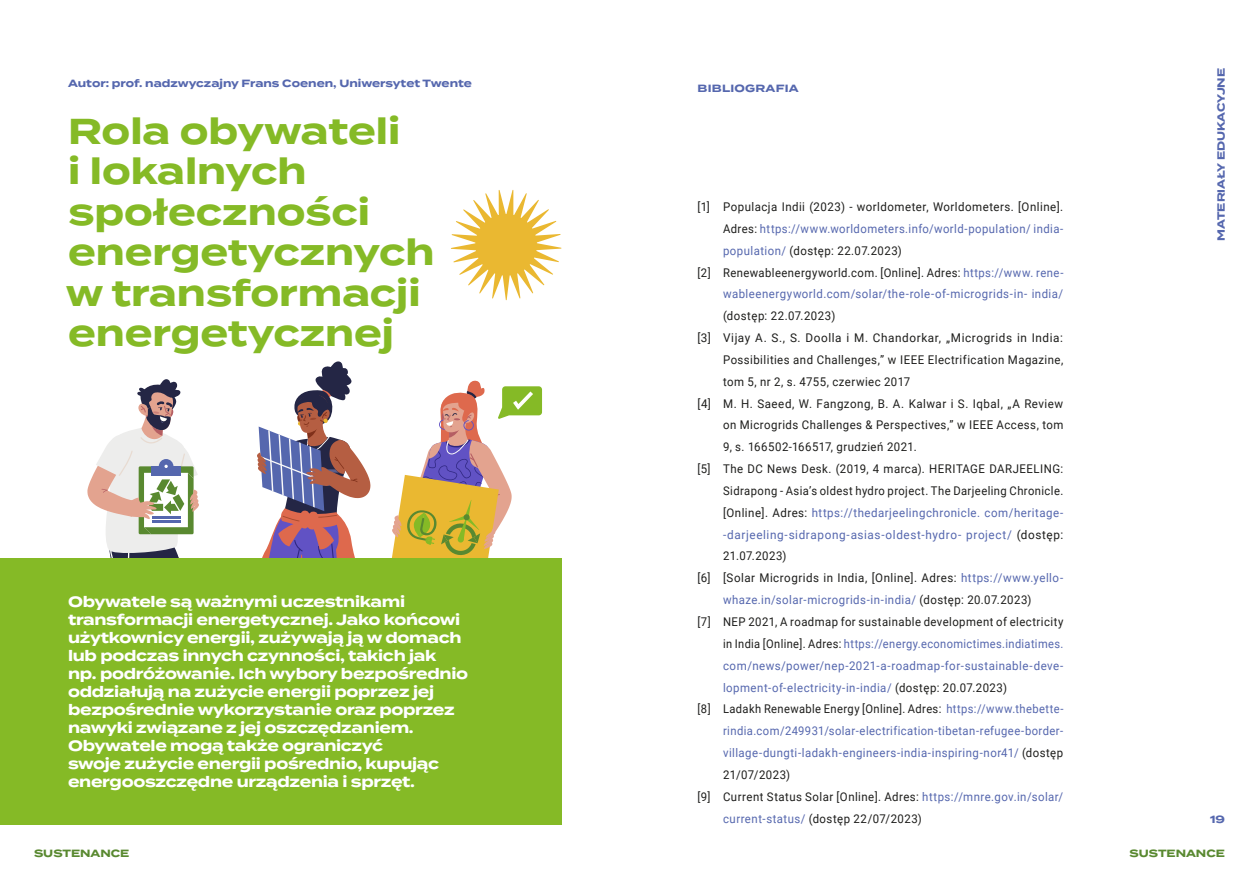
<style>
.page{position:relative;width:1259px;height:893px;background:#fff}
.page>*{position:absolute;margin:0;border:0;box-sizing:border-box;transform-origin:0 0}
.t1{font:700 36px/40.5px "Termina";color:#85ba26}
.t2{font:700 15px/18px "Termina";letter-spacing:-.02em;color:#fff}
.t3{font:12px "Roboto";letter-spacing:.04em;color:#1d1d1b;scale:.95 1}
.t4{font:12px "Roboto";letter-spacing:.04em;color:#5567ae;scale:.95 1}
.t5{font:12px "Roboto";letter-spacing:.04em;color:#1d1d1b;scale:.96 1}
.t6{font:12px "Roboto";letter-spacing:.04em;color:#1d1d1b;scale:.93 1}
.t7{font:12px "Roboto";letter-spacing:.04em;color:#1d1d1b;scale:.94 1}
.t8{font:12px "Roboto";letter-spacing:.04em;color:#5567ae;scale:.96 1}
.t9{font:12px "Roboto";letter-spacing:.04em;color:#5567ae;scale:.93 1}
.t10{font:12px "Roboto";letter-spacing:.04em;color:#5567ae;scale:.92 1}
.t11{font:12px "Roboto";letter-spacing:.04em;color:#5567ae;scale:.94 1}
.t12{font:12px "Roboto";letter-spacing:.04em;color:#5567ae}
.t13{font:12px "Roboto";letter-spacing:.04em;color:#1d1d1b}
.t14{font:700 10.5px "Termina";color:#5567ae}
.t15{font:700 10.5px "Termina";color:#598930}
.t16{font:700 10.5px "Termina";letter-spacing:.025em;color:#5567ae}
.s1{color:#1d1d1b}
.s2{color:#5567ae}
</style>
<div class="page">
<svg style="left:257px;top:361px;width:113px;height:197px"></svg>
<svg style="left:87px;top:379px;width:112px;height:179px"></svg>
<svg style="left:392px;top:380px;width:150px;height:178px"></svg>
<div style="left:457px;top:536px;width:7px;height:7px;background:#85ba26;border-radius:3px"></div>
<div style="left:463px;top:514px;width:7px;height:7px;background:#598930;border-radius:3px"></div>
<svg style="left:451px;top:190px;width:110px;height:110px"></svg>
<div style="left:0;top:558px;width:561px;height:267px;background:#85ba26"></div>
<p class="t14" style="left:68px;top:75px;width:405px">Autor: prof. nadzwyczajny Frans Coenen, Uniwersytet Twente</p>
<p class="t16" style="left:697px;top:80px;width:103px">BIBLIOGRAFIA</p>
<p class="t1" style="left:66px;top:111px;width:370px">Rola obywateli<br>i lokalnych społeczności energetycznych w transformacji energetycznej</p>
<p class="t2" style="left:68px;top:593px;width:401px">Obywatele są ważnymi uczestnikami transformacji energetycznej. Jako końcowi użytkownicy energii, zużywają ją w domach lub podczas innych czynności, takich jak np. podróżowanie. Ich wybory bezpośrednio oddziałują na zużycie energii poprzez jej bezpośrednie wykorzystanie oraz poprzez nawyki związane z jej oszczędzaniem.<br>Obywatele mogą także ograniczyć<br>swoje zużycie energii pośrednio, kupując energooszczędne urządzenia i sprzęt.</p>
<p class="t15" style="left:34px;top:845px;width:97px">SUSTENANCE</p>
<p class="t5" style="left:697px;top:198px;width:382px">[1] Populacja Indii (2023) - worldometer, Worldometers. [Online].</p>
<p class="t11" style="left:723px;top:220px;width:363px"><span class="s1">Adres:</span> https://www.worldometers.info/world-population/ india-</p>
<p class="t3" style="left:723px;top:242px;width:190px"><span class="s2">population/</span> (dostęp: 22.07.2023)</p>
<p class="t7" style="left:697px;top:264px;width:391px">[2] Renewableenergyworld.com. [Online]. Adres: <span class="s2">https://www. rene-</span></p>
<p class="t4" style="left:723px;top:286px;width:360px">wableenergyworld.com/solar/the-role-of-microgrids-in- india/</p>
<p class="t3" style="left:723px;top:307px;width:120px">(dostęp: 22.07.2023)</p>
<p class="t13" style="left:697px;top:329px;width:367px">[3] Vijay A. S., S. Doolla i M. Chandorkar, „Microgrids in India:</p>
<p class="t3" style="left:723px;top:351px;width:360px">Possibilities and Challenges,” w IEEE Electrification Magazine,</p>
<p class="t3" style="left:723px;top:373px;width:199px">tom 5, nr 2, s. 4755, czerwiec 2017</p>
<p class="t5" style="left:697px;top:395px;width:382px">[4] M. H. Saeed, W. Fangzong, B. A. Kalwar i S. Iqbal, „A Review</p>
<p class="t3" style="left:723px;top:417px;width:360px">on Microgrids Challenges &amp; Perspectives,” w IEEE Access, tom</p>
<p class="t3" style="left:723px;top:439px;width:205px">9, s. 166502-166517, grudzień 2021.</p>
<p class="t3" style="left:697px;top:460px;width:386px">[5] The DC News Desk. (2019, 4 marca). HERITAGE DARJEELING:</p>
<p class="t6" style="left:723px;top:482px;width:367px">Sidrapong - Asia’s oldest hydro project. The Darjeeling Chronicle.</p>
<p class="t8" style="left:723px;top:504px;width:356px"><span class="s1">[Online]. Adres:</span> https://thedarjeelingchronicle. com/heritage-</p>
<p class="t12" style="left:723px;top:526px;width:342px">-darjeeling-sidrapong-asias-oldest-hydro- project/ <span class="s1">(dostęp:</span></p>
<p class="t3" style="left:723px;top:548px;width:68px">21.07.2023)</p>
<p class="t5" style="left:697px;top:570px;width:382px">[6] [Solar Microgrids in India, [Online]. Adres: <span class="s2">https://www.yello-</span></p>
<p class="t4" style="left:723px;top:591px;width:326px">whaze.in/solar-microgrids-in-india/ <span class="s1">(dostęp: 20.07.2023)</span></p>
<p class="t7" style="left:697px;top:613px;width:391px">[7] NEP 2021, A roadmap for sustainable development of electricity</p>
<p class="t10" style="left:723px;top:635px;width:371px"><span class="s1">in India [Online]. Adres:</span> https://energy.economictimes.indiatimes.</p>
<p class="t8" style="left:723px;top:657px;width:356px">com/news/power/nep-2021-a-roadmap-for-sustainable-deve-</p>
<p class="t4" style="left:723px;top:679px;width:300px">lopment-of-electricity-in-india/ <span class="s1">(dostęp: 20.07.2023)</span></p>
<p class="t6" style="left:697px;top:701px;width:395px">[8] Ladakh Renewable Energy [Online]. Adres: <span class="s2">https://www.thebette-</span></p>
<p class="t9" style="left:723px;top:723px;width:367px">rindia.com/249931/solar-electrification-tibetan-refugee-border-</p>
<p class="t4" style="left:723px;top:744px;width:360px">village-dungti-ladakh-engineers-india-inspiring-nor41/ <span class="s1">(dostęp</span></p>
<p class="t3" style="left:723px;top:766px;width:72px">21/07/2023)</p>
<p class="t3" style="left:697px;top:788px;width:386px">[9] Current Status Solar [Online]. Adres: <span class="s2">https://mnre.gov.in/solar/</span></p>
<p class="t3" style="left:723px;top:810px;width:211px"><span class="s2">current-status/</span> (dostęp 22/07/2023)</p>
<p class="t14" style="left:1213px;top:241px;width:174px;rotate:-90deg">MATERIAŁY EDUKACYJNE</p>
<p class="t14" style="left:1210px;top:811px;width:16px">19</p>
<p class="t15" style="left:1129px;top:845px;width:97px">SUSTENANCE</p>
</div>
